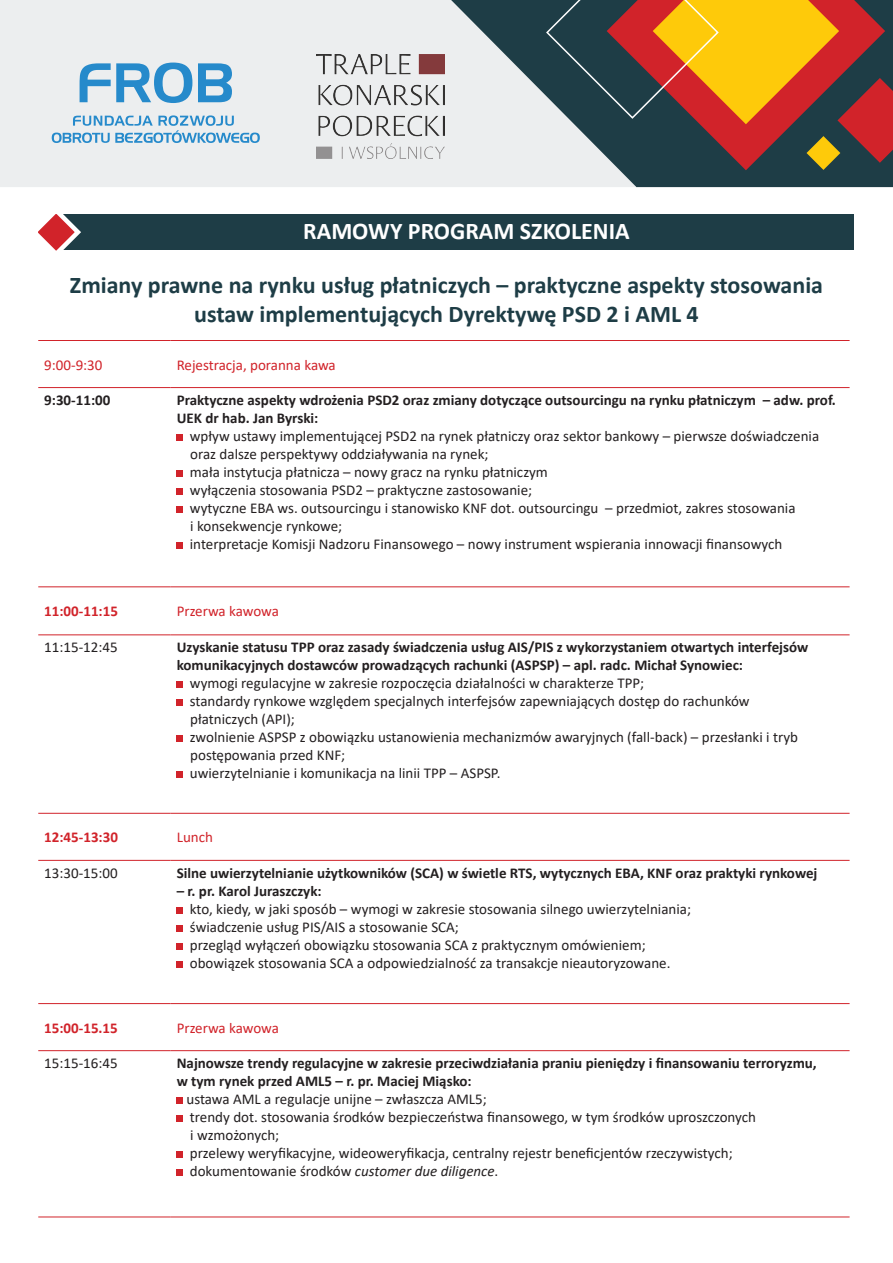
<style>
.page{position:relative;width:893px;height:1263px;background:#fff}
.page>*{position:absolute;margin:0;border:0;box-sizing:border-box;transform-origin:0 0}
.t1{font:700 24px/28.8px "Calibri";color:#1e3d46;text-align:center}
.t2{font:700 24px "Calibri";color:#fff}
.t3{font:15px/18px "Calibri";color:#231f20}
.t4{font:700 15px/18px "Calibri";color:#231f20}
.t5{font:15px "Calibri";color:#d1232a}
.t6{font:700 15px "Calibri";color:#d1232a}
.s1{font-style:italic}
</style>
<div class="page">
<div style="left:56px;top:215px;width:797px;height:35px;background:#1e3d46"></div>
<svg style="left:38px;top:214px;width:46px;height:37px"></svg>
<hr style="left:38px;top:340px;width:133px;height:1px;background:#d1232a">
<hr style="left:171px;top:340px;width:679px;height:1px;background:#d1232a">
<hr style="left:38px;top:387px;width:133px;height:1px;background:#d1232a">
<hr style="left:171px;top:387px;width:679px;height:1px;background:#d1232a">
<hr style="left:38px;top:586px;width:133px;height:1px;background:#d1232a">
<hr style="left:171px;top:586px;width:679px;height:1px;background:#d1232a">
<hr style="left:38px;top:634px;width:133px;height:1px;background:#d1232a">
<hr style="left:171px;top:634px;width:679px;height:1px;background:#d1232a">
<hr style="left:38px;top:813px;width:133px;height:1px;background:#d1232a">
<hr style="left:171px;top:813px;width:679px;height:1px;background:#d1232a">
<hr style="left:38px;top:860px;width:133px;height:1px;background:#d1232a">
<hr style="left:171px;top:860px;width:679px;height:1px;background:#d1232a">
<hr style="left:38px;top:1003px;width:133px;height:1px;background:#d1232a">
<hr style="left:171px;top:1003px;width:679px;height:1px;background:#d1232a">
<hr style="left:38px;top:1050px;width:133px;height:1px;background:#d1232a">
<hr style="left:171px;top:1050px;width:679px;height:1px;background:#d1232a">
<hr style="left:38px;top:1217px;width:133px;height:1px;background:#d1232a">
<hr style="left:171px;top:1217px;width:679px;height:1px;background:#d1232a">
<div style="left:177px;top:434px;width:6px;height:7px;background:#d1232a"></div>
<div style="left:177px;top:470px;width:6px;height:7px;background:#d1232a"></div>
<div style="left:177px;top:488px;width:6px;height:7px;background:#d1232a"></div>
<div style="left:177px;top:506px;width:6px;height:7px;background:#d1232a"></div>
<div style="left:177px;top:542px;width:6px;height:7px;background:#d1232a"></div>
<svg style="left:177px;top:682px;width:6px;height:6px"></svg>
<svg style="left:177px;top:700px;width:6px;height:6px"></svg>
<svg style="left:177px;top:736px;width:6px;height:6px"></svg>
<svg style="left:177px;top:772px;width:6px;height:6px"></svg>
<div style="left:177px;top:907px;width:6px;height:7px;background:#d1232a"></div>
<div style="left:177px;top:925px;width:6px;height:7px;background:#d1232a"></div>
<div style="left:177px;top:943px;width:6px;height:7px;background:#d1232a"></div>
<div style="left:177px;top:961px;width:6px;height:7px;background:#d1232a"></div>
<div style="left:177px;top:1097px;width:6px;height:7px;background:#d1232a"></div>
<div style="left:177px;top:1115px;width:6px;height:7px;background:#d1232a"></div>
<div style="left:177px;top:1151px;width:6px;height:7px;background:#d1232a"></div>
<div style="left:177px;top:1169px;width:6px;height:7px;background:#d1232a"></div>
<div style="left:636px;top:170px;width:257px;height:17px;background:#1e3d46"></div>
<svg style="left:636px;top:0;width:257px;height:170px;background:#a5612a"></svg>
<svg style="left:0;top:0;width:636px;height:187px;background:#c8cdd0"></svg>
<svg style="left:80px;top:63px;width:112px;height:40px;background:#8abcdd"></svg>
<svg style="left:198px;top:63px;width:34px;height:39px"></svg>
<svg style="left:52px;top:115px;width:208px;height:28px;background:#b0cfe3"></svg>
<img style="left:317px;top:54px;width:127px;height:105px">
<h1 class="t2" style="left:303px;top:214px;width:328px">RAMOWY PROGRAM SZKOLENIA</h1>
<h1 class="t1" style="left:70px;top:271px;width:755px">Zmiany prawne na rynku usług płatniczych – praktyczne aspekty stosowania ustaw implementujących Dyrektywę PSD 2 i AML 4</h1>
<p class="t5" style="left:44px;top:354px;width:60px">9:00-9:30</p>
<p class="t5" style="left:177px;top:354px;width:161px">Rejestracja, poranna kawa</p>
<p class="t4" style="left:44px;top:391px;width:68px">9:30-11:00</p>
<p class="t4" style="left:177px;top:391px;width:661px">Praktyczne aspekty wdrożenia PSD2 oraz zmiany dotyczące outsourcingu na rynku płatniczym – adw. prof.<br>UEK dr hab. Jan Byrski:</p>
<p class="t3" style="left:190px;top:426px;width:631px">wpływ ustawy implementującej PSD2 na rynek płatniczy oraz sektor bankowy – pierwsze doświadczenia oraz dalsze perspektywy oddziaływania na rynek;<br>mała instytucja płatnicza – nowy gracz na rynku płatniczym<br>wyłączenia stosowania PSD2 – praktyczne zastosowanie;<br>wytyczne EBA ws. outsourcingu i stanowisko KNF dot. outsourcingu – przedmiot, zakres stosowania<br>i konsekwencje rynkowe;<br>interpretacje Komisji Nadzoru Finansowego – nowy instrument wspierania innowacji finansowych</p>
<p class="t6" style="left:44px;top:601px;width:75px">11:00-11:15</p>
<p class="t5" style="left:177px;top:601px;width:104px">Przerwa kawowa</p>
<p class="t3" style="left:44px;top:638px;width:75px">11:15-12:45</p>
<p class="t4" style="left:177px;top:638px;width:633px">Uzyskanie statusu TPP oraz zasady świadczenia usług AIS/PIS z wykorzystaniem otwartych interfejsów komunikacyjnych dostawców prowadzących rachunki (ASPSP) – apl. radc. Michał Synowiec:</p>
<p class="t3" style="left:190px;top:674px;width:610px">wymogi regulacyjne w zakresie rozpoczęcia działalności w charakterze TPP;<br>standardy rynkowe względem specjalnych interfejsów zapewniających dostęp do rachunków płatniczych (API);<br>zwolnienie ASPSP z obowiązku ustanowienia mechanizmów awaryjnych (fall-back) – przesłanki i tryb postępowania przed KNF;<br>uwierzytelnianie i komunikacja na linii TPP – ASPSP.</p>
<p class="t6" style="left:44px;top:827px;width:75px">12:45-13:30</p>
<p class="t5" style="left:177px;top:827px;width:38px">Lunch</p>
<p class="t3" style="left:44px;top:863px;width:75px">13:30-15:00</p>
<p class="t4" style="left:177px;top:863px;width:642px">Silne uwierzytelnianie użytkowników (SCA) w świetle RTS, wytycznych EBA, KNF oraz praktyki rynkowej</p>
<p class="t4" style="left:177px;top:881px;width:147px">– r. pr. Karol Juraszczyk:</p>
<p class="t3" style="left:190px;top:899px;width:503px">kto, kiedy, w jaki sposób – wymogi w zakresie stosowania silnego uwierzytelniania; świadczenie usług PIS/AIS a stosowanie SCA;<br>przegląd wyłączeń obowiązku stosowania SCA z praktycznym omówieniem; obowiązek stosowania SCA a odpowiedzialność za transakcje nieautoryzowane.</p>
<p class="t6" style="left:44px;top:1017px;width:75px">15:00-15.15</p>
<p class="t5" style="left:177px;top:1017px;width:104px">Przerwa kawowa</p>
<p class="t3" style="left:44px;top:1053px;width:75px">15:15-16:45</p>
<p class="t4" style="left:177px;top:1054px;width:642px">Najnowsze trendy regulacyjne w zakresie przeciwdziałania praniu pieniędzy i finansowaniu terroryzmu, w tym rynek przed AML5 – r. pr. Maciej Miąsko:</p>
<p class="t3" style="left:186px;top:1089px;width:571px">ustawa AML a regulacje unijne – zwłaszcza AML5;<br>trendy dot. stosowania środków bezpieczeństwa finansowego, w tym środków uproszczonych i wzmożonych;<br>przelewy weryfikacyjne, wideoweryfikacja, centralny rejestr beneficjentów rzeczywistych; dokumentowanie środków <span class="s1">customer due diligence</span>.</p>
</div>
